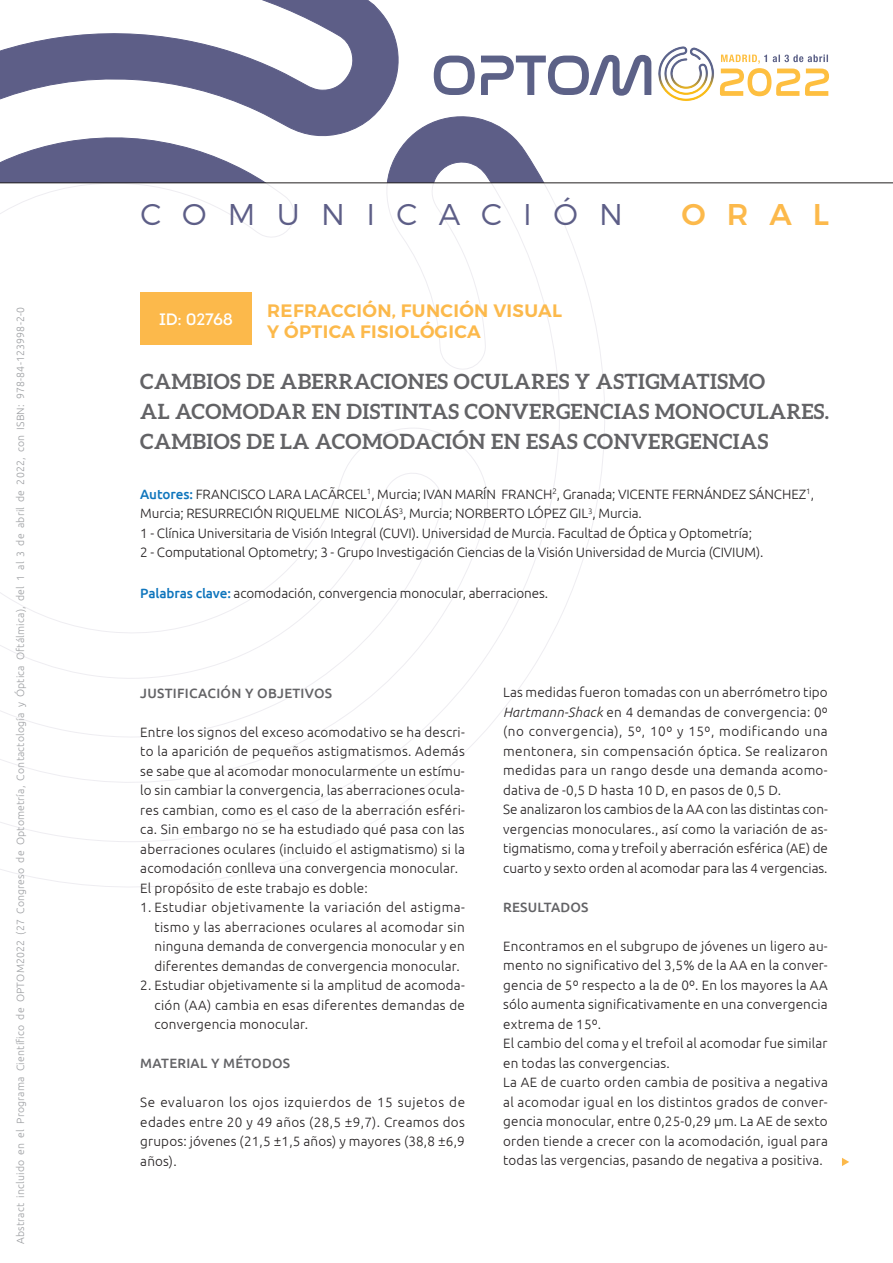
<style>
.page{position:relative;width:893px;height:1263px;background:#fff}
.page>*{position:absolute;margin:0;border:0;box-sizing:border-box;transform-origin:0 0}
.t1{font:300 30px "Montserrat";letter-spacing:.71em;color:#5d5e87}
.t2{font:500 30px "Montserrat";color:#fcb94b}
.t3{font:700 21px/30px "Aleo";letter-spacing:.02em;color:#636366}
.t4{font:600 18px/21px "Montserrat";letter-spacing:.02em;color:#fcb94b}
.t5{font:16.5px "Intro";letter-spacing:-.01em;color:#fff}
.t6{font:300 13.5px/19.5px "Ubuntu";letter-spacing:.015em;color:#231f20}
.t7{font:300 13.5px/19.5px "Ubuntu";letter-spacing:-.005em;color:#231f20}
.t8{font:500 13.5px "Ubuntu";letter-spacing:.02em;color:#636366}
.t9{font:300 10.5px "Ubuntu";letter-spacing:.02em;color:#9d9fa2}
.s1{font-weight:500;color:#1076bd}
.s2{font-style:italic}
</style>
<div class="page">
<svg style="left:0;top:0;width:609px;height:183px"></svg>
<svg style="left:0;top:184px;width:605px;height:703px"></svg>
<img style="left:651px;top:46px;width:63px;height:55px">
<svg style="left:434px;top:55px;width:217px;height:41px"></svg>
<svg style="left:720px;top:55px;width:109px;height:41px"></svg>
<hr style="left:0;top:183px;width:893px;height:1px;background:#231f20">
<div style="left:140px;top:292px;width:112px;height:53px;background:#fcb94b"></div>
<svg style="left:842px;top:1158px;width:7px;height:8px"></svg>
<p class="t9" style="left:14px;top:1244px;width:938px;rotate:-90deg">Abstract incluido en el Programa Científico de OPTOM2022 (27 Congreso de Optometría, Contactología y Óptica Oftálmica), del 1 al 3 de abril de 2022, con ISBN: 978-84-123998-2-0</p>
<h1 class="t1" style="left:140px;top:196px;width:484px">COMUNICACIÓN</h1>
<h1 class="t2" style="left:682px;top:191px;width:149px">ORAL</h1>
<p class="t5" style="left:159px;top:309px;width:76px">ID: 02768</p>
<h3 class="t4" style="left:267px;top:300px;width:296px">REFRACCIÓN, FUNCIÓN VISUAL<br>Y ÓPTICA FISIOLÓGICA</h3>
<h2 class="t3" style="left:140px;top:366px;width:690px">CAMBIOS DE ABERRACIONES OCULARES Y ASTIGMATISMO<br>AL ACOMODAR EN DISTINTAS CONVERGENCIAS MONOCULARES.<br>CAMBIOS DE LA ACOMODACIÓN EN ESAS CONVERGENCIAS</h2>
<p class="t7" style="left:140px;top:484px;width:675px"><span class="s1">AUTORES:</span> FRANCISCO LARA LACÃRCEL<sup>1</sup>, Murcia; IVAN MARÍN FRANCH<sup>2</sup>, Granada; VICENTE FERNÁNDEZ SÁNCHEZ<sup>1</sup>, Murcia; RESURRECIÓN RIQUELME NICOLÁS<sup>3</sup>, Murcia; NORBERTO LÓPEZ GIL<sup>3</sup>, Murcia.<br>1 - Clínica Universitaria de Visión Integral (CUVI). Universidad de Murcia. Facultad de Óptica y Optometría;<br>2 - Computational Optometry; 3 - Grupo Investigación Ciencias de la Visión Universidad de Murcia (CIVIUM).</p>
<p class="t7" style="left:140px;top:583px;width:409px"><span class="s1">PALABRAS CLAVE:</span> acomodación, convergencia monocular, aberraciones.</p>
<p class="t8" style="left:140px;top:684px;width:193px">JUSTIFICACIÓN Y OBJETIVOS</p>
<p class="t6" style="left:140px;top:722px;width:326px">Entre los signos del exceso acomodativo se ha descri&shy;to la aparición de pequeños astigmatismos. Además se sabe que al acomodar monocularmente un estímu&shy;lo sin cambiar la convergencia, las aberraciones ocula&shy;res cambian, como es el caso de la aberración esféri&shy;ca. Sin embargo no se ha estudiado qué pasa con las aberraciones oculares (incluido el astigmatismo) si la acomodación conlleva una convergencia monocular.<br>El propósito de este trabajo es doble:</p>
<p class="t6" style="left:155px;top:897px;width:312px;text-align:justify;text-indent:-14px">1. Estudiar objetivamente la variación del astigma&shy;tismo y las aberraciones oculares al acomodar sin ninguna demanda de convergencia monocular y en diferentes demandas de convergencia monocular.</p>
<p class="t6" style="left:155px;top:975px;width:312px;text-align:justify;text-indent:-14px">2. Estudiar objetivamente si la amplitud de acomoda&shy;ción (AA) cambia en esas diferentes demandas de convergencia monocular.</p>
<p class="t8" style="left:140px;top:1055px;width:151px">MATERIAL Y MÉTODOS</p>
<p class="t6" style="left:140px;top:1092px;width:326px;text-align:justify">Se evaluaron los ojos izquierdos de 15 sujetos de edades entre 20 y 49 años (28,5 ±9,7). Creamos dos grupos: jóvenes (21,5 ±1,5 años) y mayores (38,8 ±6,9 años).</p>
<p class="t6" style="left:503px;top:682px;width:326px">Las medidas fueron tomadas con un aberrómetro tipo <span class="s2">Hartmann-Shack</span> en 4 demandas de convergencia: 0º (no convergencia), 5º, 10º y 15º, modificando una mentonera, sin compensación óptica. Se realizaron medidas para un rango desde una demanda acomo&shy;dativa de -0,5 D hasta 10 D, en pasos de 0,5 D.<br>Se analizaron los cambios de la AA con las distintas con&shy;vergencias monoculares., así como la variación de as&shy;tigmatismo, coma y trefoil y aberración esférica (AE) de cuarto y sexto orden al acomodar para las 4 vergencias.</p>
<p class="t8" style="left:503px;top:898px;width:87px">RESULTADOS</p>
<p class="t6" style="left:503px;top:936px;width:326px">Encontramos en el subgrupo de jóvenes un ligero au&shy;mento no significativo del 3,5% de la AA en la conver&shy;gencia de 5º respecto a la de 0º. En los mayores la AA sólo aumenta significativamente en una convergencia extrema de 15º.<br>El cambio del coma y el trefoil al acomodar fue similar en todas las convergencias.<br>La AE de cuarto orden cambia de positiva a negativa al acomodar igual en los distintos grados de conver&shy;gencia monocular, entre 0,25-0,29 µm. La AE de sexto orden tiende a crecer con la acomodación, igual para todas las vergencias, pasando de negativa a positiva.</p>
</div>
